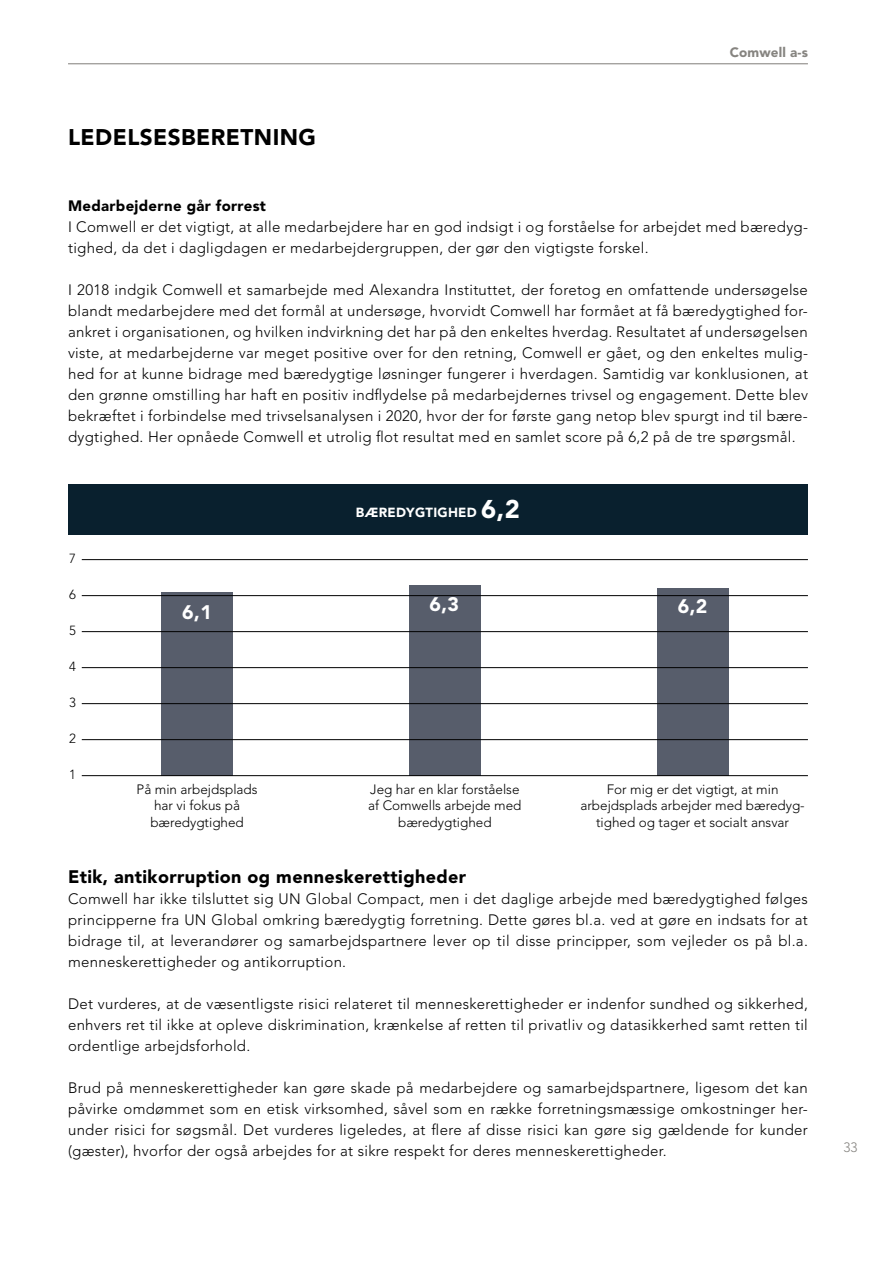
<style>
.page{position:relative;width:893px;height:1263px;background:#fff}
.page>*{position:absolute;margin:0;border:0;box-sizing:border-box;transform-origin:0 0}
.t1{font:900 22.5px "Avenir LT Std";letter-spacing:.02em;color:#000}
.t2{font:900 19.5px "Avenir LT Std";color:#fff}
.t3{font:900 18px "Avenir LT Std";letter-spacing:.02em;color:#000}
.t4{font:300 15px/21px "Avenir LT Std";letter-spacing:.02em;color:#000;text-align:justify}
.t5{font:900 15px "Avenir LT Std";letter-spacing:.02em;color:#000}
.t6{font:300 13.5px/16.5px "Avenir LT Std";color:#000;text-align:center}
.t7{font:900 13.5px "Avenir LT Std";letter-spacing:.01em;color:#868480}
.t8{font:300 13.5px "Avenir LT Std";color:#868480}
.t9{font:900 13.2px "Avenir LT Std";letter-spacing:.02em;color:#fff}
.t10{font:300 13.2px "Avenir LT Std";color:#000}
.s1{font-size:25.5px}
</style>
<div class="page">
<hr style="left:68px;top:63px;width:740px;height:1px;background:#868480">
<div style="left:161px;top:592px;width:72px;height:183px;background:#575d6b"></div>
<div style="left:409px;top:585px;width:72px;height:190px;background:#575d6b"></div>
<div style="left:657px;top:588px;width:71px;height:187px;background:#575d6b"></div>
<hr style="left:82px;top:775px;width:726px;height:1px;background:#000">
<hr style="left:82px;top:739px;width:726px;height:1px;background:#000">
<hr style="left:82px;top:703px;width:726px;height:1px;background:#000">
<hr style="left:82px;top:667px;width:726px;height:1px;background:#000">
<hr style="left:82px;top:631px;width:726px;height:1px;background:#000">
<hr style="left:82px;top:595px;width:726px;height:1px;background:#000">
<hr style="left:82px;top:559px;width:726px;height:1px;background:#000">
<div style="left:68px;top:484px;width:740px;height:50px;background:#09202e"></div>
<h1 class="t1" style="left:68px;top:123px;width:250px">LEDELSESBERETNING</h1>
<p class="t7" style="left:730px;top:44px;width:80px">Comwell a-s</p>
<p class="t5" style="left:68px;top:197px;width:199px">Medarbejderne går forrest</p>
<p class="t4" style="left:68px;top:217px;width:741px">I Comwell er det vigtigt, at alle medarbejdere har en god indsigt i og forståelse for arbejdet med bæredyg&shy;tighed, da det i dagligdagen er medarbejdergruppen, der gør den vigtigste forskel.</p>
<p class="t4" style="left:68px;top:280px;width:741px">I 2018 indgik Comwell et samarbejde med Alexandra Instituttet, der foretog en omfattende undersøgelse blandt medarbejdere med det formål at undersøge, hvorvidt Comwell har formået at få bæredygtighed for&shy;ankret i organisationen, og hvilken indvirkning det har på den enkeltes hverdag. Resultatet af undersøgelsen viste, at medarbejderne var meget positive over for den retning, Comwell er gået, og den enkeltes mulig&shy;hed for at kunne bidrage med bæredygtige løsninger fungerer i hverdagen. Samtidig var konklusionen, at den grønne omstilling har haft en positiv indflydelse på medarbejdernes trivsel og engagement. Dette blev bekræftet i forbindelse med trivselsanalysen i 2020, hvor der for første gang netop blev spurgt ind til bære&shy;dygtighed. Her opnåede Comwell et utrolig flot resultat med en samlet score på 6,2 på de tre spørgsmål.</p>
<p class="t10" style="left:69px;top:551px;width:8px">7</p>
<p class="t10" style="left:69px;top:587px;width:8px">6</p>
<p class="t10" style="left:69px;top:623px;width:8px">5</p>
<p class="t10" style="left:69px;top:659px;width:8px">4</p>
<p class="t10" style="left:69px;top:695px;width:8px">3</p>
<p class="t10" style="left:69px;top:731px;width:8px">2</p>
<p class="t10" style="left:69px;top:767px;width:8px">1</p>
<p class="t9" style="left:356px;top:504px;width:166px">BÆREDYGTIGHED <span class="s1">6,2</span></p>
<h2 class="t2" style="left:182px;top:600px;width:31px">6,1</h2>
<h2 class="t2" style="left:430px;top:592px;width:31px">6,3</h2>
<h2 class="t2" style="left:678px;top:595px;width:31px">6,2</h2>
<p class="t6" style="left:137px;top:781px;width:123px">På min arbejdsplads har vi fokus på bæredygtighed</p>
<p class="t6" style="left:368px;top:781px;width:155px">Jeg har en klar forståelse af Comwells arbejde med bæredygtighed</p>
<p class="t6" style="left:580px;top:781px;width:226px">For mig er det vigtigt, at min arbejdsplads arbejder med bæredyg&shy;tighed og tager et socialt ansvar</p>
<p class="t3" style="left:68px;top:866px;width:400px">Etik, antikorruption og menneskerettigheder</p>
<p class="t4" style="left:68px;top:889px;width:741px">Comwell har ikke tilsluttet sig UN Global Compact, men i det daglige arbejde med bæredygtighed følges principperne fra UN Global omkring bæredygtig forretning. Dette gøres bl.a. ved at gøre en indsats for at bidrage til, at leverandører og samarbejdspartnere lever op til disse principper, som vejleder os på bl.a. menneskerettigheder og antikorruption.</p>
<p class="t4" style="left:68px;top:994px;width:741px">Det vurderes, at de væsentligste risici relateret til menneskerettigheder er indenfor sundhed og sikkerhed, enhvers ret til ikke at opleve diskrimination, krænkelse af retten til privatliv og datasikkerhed samt retten til ordentlige arbejdsforhold.</p>
<p class="t4" style="left:68px;top:1078px;width:741px">Brud på menneskerettigheder kan gøre skade på medarbejdere og samarbejdspartnere, ligesom det kan påvirke omdømmet som en etisk virksomhed, såvel som en række forretningsmæssige omkostninger her&shy;under risici for søgsmål. Det vurderes ligeledes, at flere af disse risici kan gøre sig gældende for kunder (gæster), hvorfor der også arbejdes for at sikre respekt for deres menneskerettigheder.</p>
<p class="t8" style="left:843px;top:1139px;width:16px">33</p>
</div>
